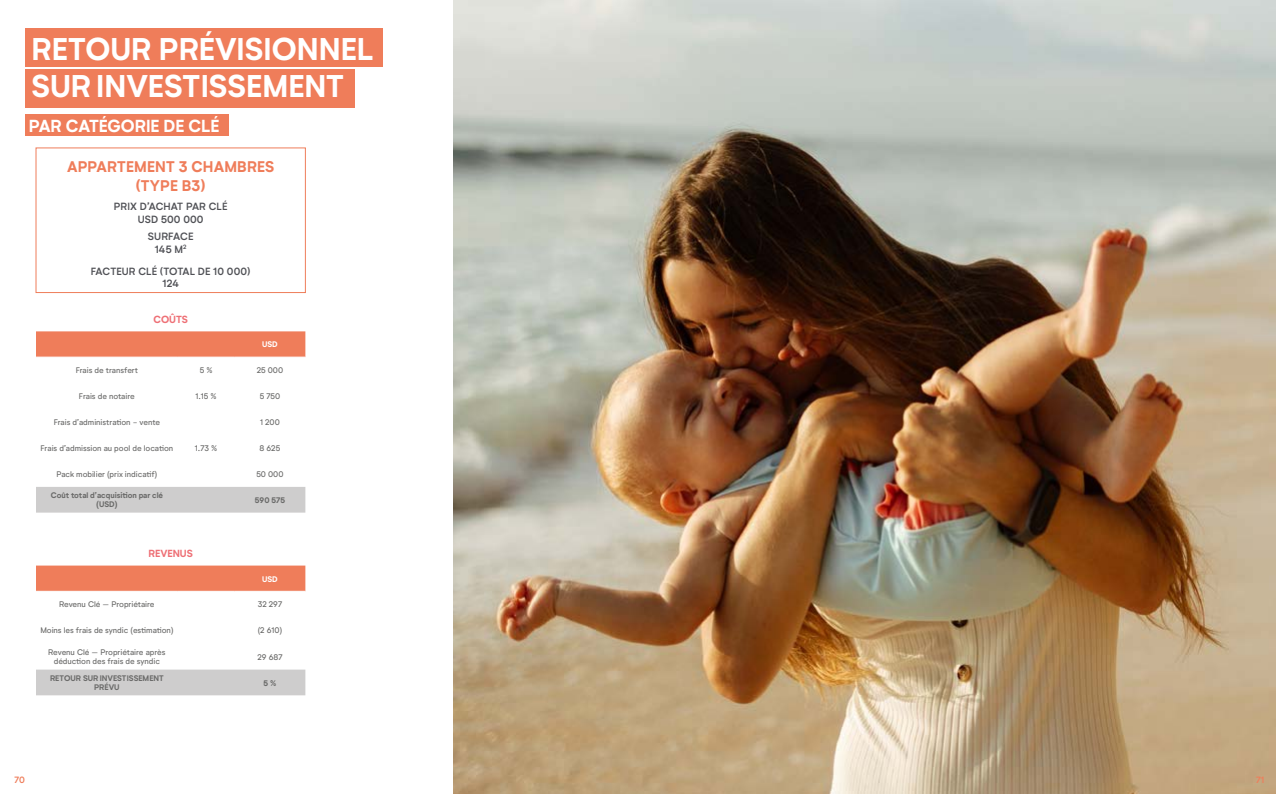
<style>
.page{position:relative;width:1276px;height:794px;background:#fff}
.page>*{position:absolute;margin:0;border:0;box-sizing:border-box;transform-origin:0 0}
.t1{font:700 31.1px/37.3px "Neutrif Studio";color:#fff}
.t2{font:700 17.3px "Neutrif Studio";color:#fff}
.t3{font:700 15.3px/18.3px "Neutrif Studio";letter-spacing:.01em;color:#ef7d5a;text-align:center}
.t4{font:500 10.4px/12.5px "Neutrif Studio";letter-spacing:.01em;color:#505156;text-align:center}
.t5{font:500 10.3px/12.4px "Neutrif Studio";letter-spacing:.01em;color:#505156;text-align:center}
.t6{font:700 10.2px "Neutrif Studio";color:#ee7076}
.t7{font:500 9px "Neutrif Studio";color:#ef7d5a}
.t8{font:8px/9px "Neutrif Studio";letter-spacing:-.005em;color:#6b6b6a;text-align:center}
.t9{font:700 8px/9px "Neutrif Studio";color:#6b6b6a;text-align:center}
.t10{font:700 8px "Neutrif Studio";color:#fff}
</style>
<div class="page">
<svg style="left:36px;top:331px;width:269px;height:26px;background:#ef805e"></svg>
<div style="left:36px;top:487px;width:269px;height:25px;background:#cecdcd"></div>
<svg style="left:36px;top:565px;width:269px;height:26px;background:#ef805e"></svg>
<div style="left:36px;top:669px;width:269px;height:26px;background:#cecdcd"></div>
<div style="left:36px;top:147px;width:270px;height:146px;border:1px solid #ef7d5a"></div>
<div style="left:26px;top:69px;width:329px;height:38px;background:#ef7d5a"></div>
<div style="left:26px;top:28px;width:357px;height:38px;background:#ef7d5a"></div>
<div style="left:26px;top:114px;width:203px;height:22px;background:#ef7d5a"></div>
<img style="left:454px;top:0;width:822px;height:794px">
<h1 class="t1" style="left:31px;top:30px;width:343px">RETOUR PRÉVISIONNEL<br>SUR INVESTISSEMENT</h1>
<h2 class="t2" style="left:29px;top:115px;width:192px">PAR CATÉGORIE DE CLÉ</h2>
<h3 class="t3" style="left:67px;top:158px;width:209px">APPARTEMENT 3 CHAMBRES (TYPE B3)</h3>
<p class="t5" style="left:114px;top:201px;width:115px">PRIX D’ACHAT PAR CLÉ<br>USD 500 000</p>
<h3 class="t4" style="left:148px;top:230px;width:47px">SURFACE<br>145 M<sup>2</sup></h3>
<p class="t5" style="left:91px;top:265px;width:161px">FACTEUR CLÉ (TOTAL DE 10 000)<br>124</p>
<p class="t6" style="left:153px;top:313px;width:36px">COÛTS</p>
<p class="t10" style="left:262px;top:340px;width:17px">USD</p>
<p class="t8" style="left:76px;top:365px;width:64px">Frais de transfert</p>
<p class="t8" style="left:200px;top:365px;width:14px">5 %</p>
<p class="t8" style="left:257px;top:365px;width:28px">25 000</p>
<p class="t8" style="left:79px;top:392px;width:57px">Frais de notaire</p>
<p class="t8" style="left:196px;top:392px;width:23px">1.15 %</p>
<p class="t8" style="left:260px;top:392px;width:22px">5 750</p>
<p class="t8" style="left:54px;top:418px;width:108px">Frais d’administration - vente</p>
<p class="t8" style="left:260px;top:418px;width:21px">1 200</p>
<p class="t8" style="left:41px;top:444px;width:134px">Frais d’admission au pool de location</p>
<p class="t8" style="left:195px;top:444px;width:24px">1.73 %</p>
<p class="t8" style="left:260px;top:444px;width:22px">8 625</p>
<p class="t8" style="left:56px;top:469px;width:102px">Pack mobilier (prix indicatif)</p>
<p class="t8" style="left:256px;top:469px;width:29px">50 000</p>
<p class="t9" style="left:51px;top:491px;width:114px">Coût total d’acquisition par clé (USD)</p>
<p class="t9" style="left:255px;top:496px;width:32px">590 575</p>
<p class="t6" style="left:148px;top:547px;width:46px">REVENUS</p>
<p class="t10" style="left:262px;top:574px;width:17px">USD</p>
<p class="t8" style="left:59px;top:600px;width:97px">Revenu Clé – Propriétaire</p>
<p class="t8" style="left:258px;top:600px;width:26px">32 297</p>
<p class="t8" style="left:40px;top:626px;width:135px">Moins les frais de syndic (estimation)</p>
<p class="t8" style="left:258px;top:626px;width:26px">(2 610)</p>
<p class="t8" style="left:48px;top:648px;width:119px">Revenu Clé – Propriétaire après déduction des frais de syndic</p>
<p class="t8" style="left:257px;top:652px;width:26px">29 687</p>
<p class="t9" style="left:50px;top:674px;width:115px">RETOUR SUR INVESTISSEMENT<br>PRÉVU</p>
<p class="t9" style="left:263px;top:678px;width:14px">5 %</p>
<p class="t7" style="left:15px;top:775px;width:12px">70</p>
<p class="t7" style="left:1256px;top:775px;width:10px">71</p>
</div>
